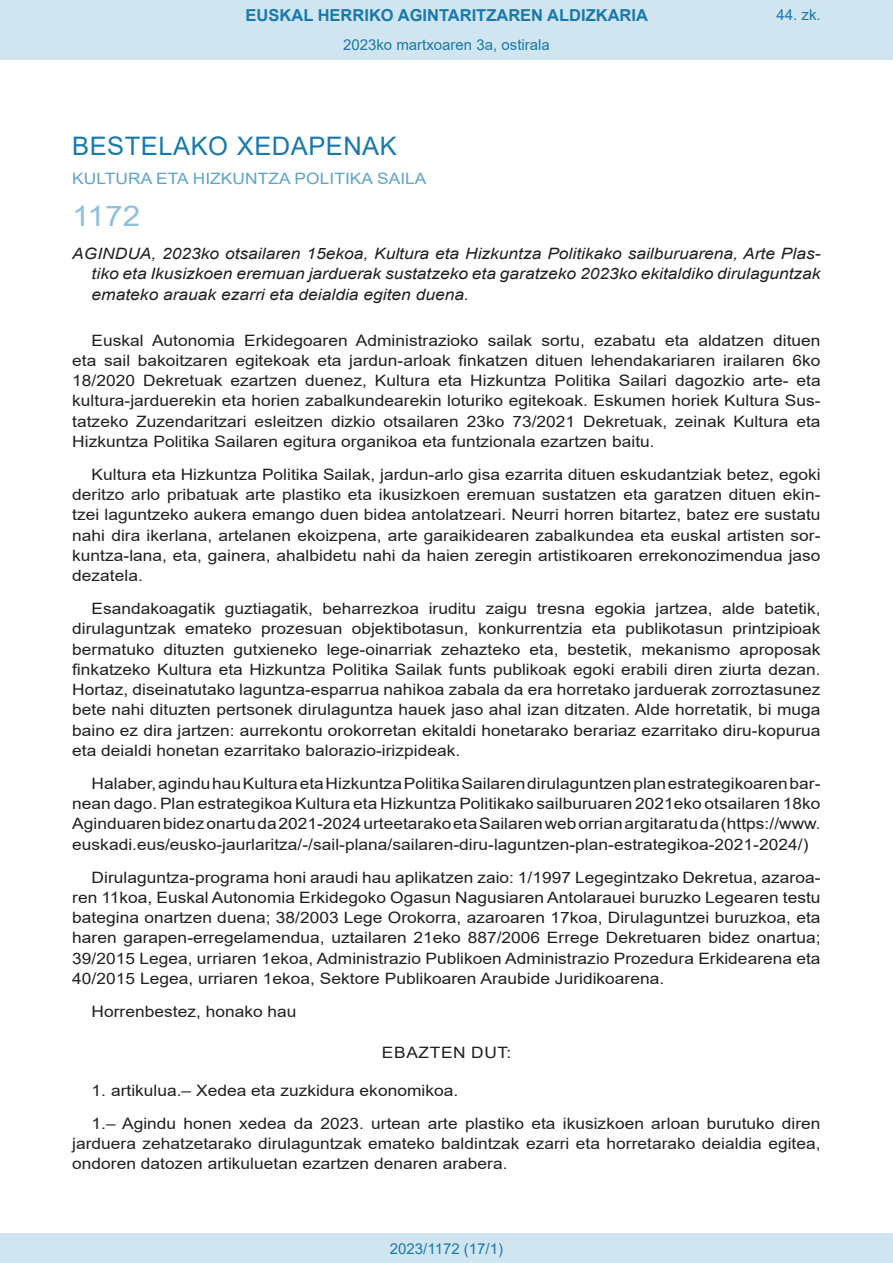
<style>
.page{position:relative;width:893px;height:1263px;background:#fff}
.page>*{position:absolute;margin:0;border:0;box-sizing:border-box;transform-origin:0 0}
.BOPVOrden{font:28.5px "Arial";color:#90c0db;scale:1.11 1}
.BOPVSeccion{font:25.5px "Arial";letter-spacing:.02em;color:#1879ad}
.t1{font:700 16.5px "Arial";color:#1879ad}
.BOPVDetalle{font:15.6px/20.2px "Arial";color:#231f20;text-align:justify;scale:1.11 1}
.BOPVTitulo{font:italic 15.6px/20.2px "Arial";color:#231f20;text-align:justify;scale:1.11 1}
.BOPVOrganismo{font:15.6px "Arial";letter-spacing:.005em;color:#5ea4ca;scale:1.11 1}
.BOPVClave{font:15.6px "Arial";letter-spacing:.035em;color:#231f20;scale:1.11 1}
.Paginacion_Centro{font:15px "Arial";color:#1879ad}
</style>
<div class="page">
<div style="left:0;top:0;width:893px;height:60px;background:#d0e5f0"></div>
<div style="left:0;top:1233px;width:893px;height:30px;background:#d0e5f0"></div>
<p class="t1" style="left:246px;top:3px;width:404px">EUSKAL HERRIKO AGINTARITZAREN ALDIZKARIA</p>
<p class="Paginacion_Centro" style="left:343px;top:35px;width:208px">2023ko martxoaren 3a, ostirala</p>
<p class="Paginacion_Centro" style="left:776px;top:5px;width:46px">44. zk.</p>
<p class="BOPVSeccion" style="left:72px;top:128px;width:326px">BESTELAKO XEDAPENAK</p>
<p class="BOPVOrganismo" style="left:72px;top:168px;width:321px">KULTURA ETA HIZKUNTZA POLITIKA SAILA</p>
<p class="BOPVOrden" style="left:72px;top:197px;width:63px">1172</p>
<p class="BOPVTitulo" style="left:92px;top:244px;width:658px;text-indent:-19px">AGINDUA, 2023ko otsailaren 15ekoa, Kultura eta Hizkuntza Politikako sailburuarena, Arte Plas&shy;tiko eta Ikusizkoen eremuan jarduerak sustatzeko eta garatzeko 2023ko ekitaldiko dirulaguntzak emateko arauak ezarri eta deialdia egiten duena.</p>
<p class="BOPVDetalle" style="left:72px;top:330px;width:676px;text-indent:19px">Euskal Autonomia Erkidegoaren Administrazioko sailak sortu, ezabatu eta aldatzen dituen eta sail bakoitzaren egitekoak eta jardun-arloak finkatzen dituen lehendakariaren irailaren 6ko 18/2020 Dekretuak ezartzen duenez, Kultura eta Hizkuntza Politika Sailari dagozkio arte- eta kultura-jarduerekin eta horien zabalkundearekin loturiko egitekoak. Eskumen horiek Kultura Sus&shy;tatzeko Zuzendaritzari esleitzen dizkio otsailaren 23ko 73/2021 Dekretuak, zeinak Kultura eta Hizkuntza Politika Sailaren egitura organikoa eta funtzionala ezartzen baitu.</p>
<p class="BOPVDetalle" style="left:72px;top:464px;width:676px;text-indent:19px">Kultura eta Hizkuntza Politika Sailak, jardun-arlo gisa ezarrita dituen eskudantziak betez, egoki deritzo arlo pribatuak arte plastiko eta ikusizkoen eremuan sustatzen eta garatzen dituen ekin&shy;tzei laguntzeko aukera emango duen bidea antolatzeari. Neurri horren bitartez, batez ere sustatu nahi dira ikerlana, artelanen ekoizpena, arte garaikidearen zabalkundea eta euskal artisten sor&shy;kuntza-lana, eta, gainera, ahalbidetu nahi da haien zeregin artistikoaren errekonozimendua jaso dezatela.</p>
<p class="BOPVDetalle" style="left:72px;top:598px;width:676px;text-indent:19px">Esandakoagatik guztiagatik, beharrezkoa iruditu zaigu tresna egokia jartzea, alde batetik, dirulaguntzak emateko prozesuan objektibotasun, konkurrentzia eta publikotasun printzipioak bermatuko dituzten gutxieneko lege-oinarriak zehazteko eta, bestetik, mekanismo aproposak finkatzeko Kultura eta Hizkuntza Politika Sailak funts publikoak egoki erabili diren ziurta dezan.<br>Hortaz, diseinatutako laguntza-esparrua nahikoa zabala da era horretako jarduerak zorroztasunez bete nahi dituzten pertsonek dirulaguntza hauek jaso ahal izan ditzaten. Alde horretatik, bi muga baino ez dira jartzen: aurrekontu orokorretan ekitaldi honetarako berariaz ezarritako diru-kopurua eta deialdi honetan ezarritako balorazio-irizpideak.</p>
<p class="BOPVDetalle" style="left:72px;top:773px;width:676px;text-indent:19px">Halaber, agindu hau Kultura eta Hizkuntza Politika Sailaren dirulaguntzen plan estrategikoaren bar&shy;nean dago. Plan estrategikoa Kultura eta Hizkuntza Politikako sailburuaren 2021eko otsailaren 18ko Aginduaren bidez onartu da 2021-2024 urteetarako eta Sailaren web orrian argitaratu da (https://www. euskadi.eus/eusko-jaurlaritza/-/sail-plana/sailaren-diru-laguntzen-plan-estrategikoa-2021-2024/)</p>
<p class="BOPVDetalle" style="left:72px;top:867px;width:676px;text-indent:19px">Dirulaguntza-programa honi araudi hau aplikatzen zaio: 1/1997 Legegintzako Dekretua, azaroa&shy;ren 11koa, Euskal Autonomia Erkidegoko Ogasun Nagusiaren Antolarauei buruzko Legearen testu bategina onartzen duena; 38/2003 Lege Orokorra, azaroaren 17koa, Dirulaguntzei buruzkoa, eta haren garapen-erregelamendua, uztailaren 21eko 887/2006 Errege Dekretuaren bidez onartua; 39/2015 Legea, urriaren 1ekoa, Administrazio Publikoen Administrazio Prozedura Erkidearena eta 40/2015 Legea, urriaren 1ekoa, Sektore Publikoaren Araubide Juridikoarena.</p>
<p class="BOPVDetalle" style="left:92px;top:1001px;width:186px">Horrenbestez, honako hau</p>
<p class="BOPVClave" style="left:382px;top:1042px;width:118px">EBAZTEN DUT:</p>
<p class="BOPVDetalle" style="left:92px;top:1080px;width:332px">1. artikulua.– Xedea eta zuzkidura ekonomikoa.</p>
<p class="BOPVDetalle" style="left:72px;top:1113px;width:676px;text-indent:19px">1.– Agindu honen xedea da 2023. urtean arte plastiko eta ikusizkoen arloan burutuko diren jarduera zehatzetarako dirulaguntzak emateko baldintzak ezarri eta horretarako deialdia egitea, ondoren datozen artikuluetan ezartzen denaren arabera.</p>
<p class="Paginacion_Centro" style="left:390px;top:1238px;width:115px">2023/1172 (17/1)</p>
</div>
